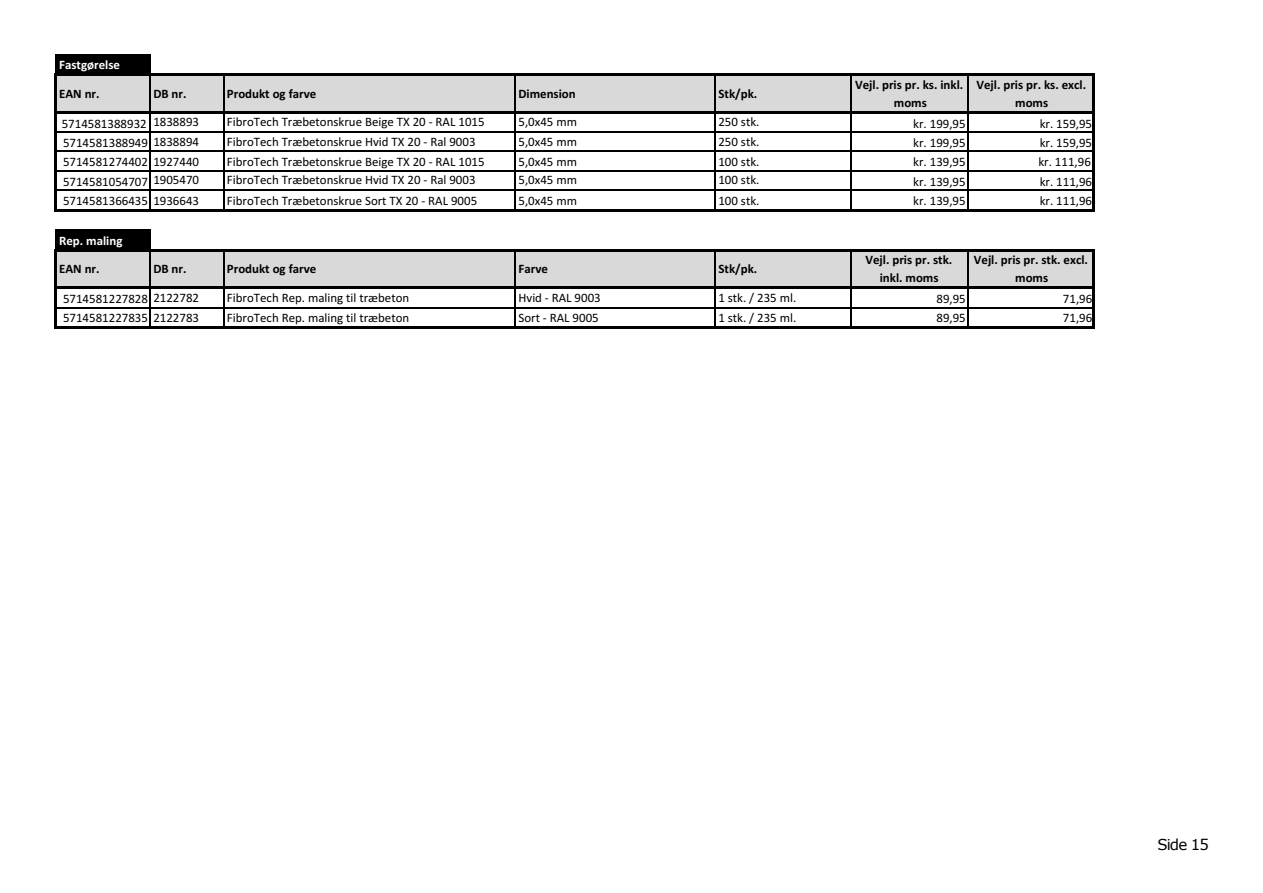
<style>
.page{position:relative;width:1263px;height:893px;background:#fff}
.page>*{position:absolute;margin:0;border:0;box-sizing:border-box;transform-origin:0 0}
.t1{font:15px "Verdana";letter-spacing:-.06em;color:#000}
.t2{font:12.9px "Calibri";color:#000}
.t3{font:700 12.9px/18px "Calibri";color:#000;text-align:center}
.t4{font:700 12.9px "Calibri";color:#fff}
</style>
<div class="page">
<div style="left:55px;top:54px;width:96px;height:22px;background:#000"></div>
<div style="left:55px;top:75px;width:1040px;height:38px;background:#d9d9d9"></div>
<div style="left:55px;top:229px;width:96px;height:22px;background:#000"></div>
<div style="left:55px;top:250px;width:1040px;height:39px;background:#d9d9d9"></div>
<hr style="left:149px;top:76px;width:2px;height:35px;background:#000">
<hr style="left:223px;top:76px;width:1px;height:35px;background:#000">
<hr style="left:515px;top:76px;width:1px;height:35px;background:#000">
<hr style="left:714px;top:76px;width:2px;height:35px;background:#000">
<hr style="left:850px;top:76px;width:1px;height:35px;background:#000">
<hr style="left:967px;top:76px;width:2px;height:35px;background:#000">
<hr style="left:54px;top:73px;width:3px;height:138px;background:#000">
<hr style="left:149px;top:113px;width:2px;height:96px;background:#000">
<hr style="left:223px;top:113px;width:1px;height:96px;background:#000">
<hr style="left:515px;top:113px;width:1px;height:96px;background:#000">
<hr style="left:714px;top:113px;width:2px;height:96px;background:#000">
<hr style="left:850px;top:113px;width:1px;height:96px;background:#000">
<hr style="left:967px;top:113px;width:2px;height:96px;background:#000">
<hr style="left:1092px;top:76px;width:3px;height:135px;background:#000">
<hr style="left:149px;top:251px;width:2px;height:35px;background:#000">
<hr style="left:223px;top:251px;width:1px;height:35px;background:#000">
<hr style="left:515px;top:251px;width:1px;height:35px;background:#000">
<hr style="left:714px;top:251px;width:2px;height:35px;background:#000">
<hr style="left:850px;top:251px;width:1px;height:35px;background:#000">
<hr style="left:967px;top:251px;width:2px;height:35px;background:#000">
<hr style="left:54px;top:249px;width:3px;height:80px;background:#000">
<hr style="left:149px;top:289px;width:2px;height:37px;background:#000">
<hr style="left:223px;top:289px;width:1px;height:37px;background:#000">
<hr style="left:515px;top:289px;width:1px;height:37px;background:#000">
<hr style="left:714px;top:289px;width:2px;height:37px;background:#000">
<hr style="left:850px;top:289px;width:1px;height:37px;background:#000">
<hr style="left:967px;top:289px;width:2px;height:37px;background:#000">
<hr style="left:1092px;top:251px;width:3px;height:78px;background:#000">
<hr style="left:57px;top:73px;width:1038px;height:3px;background:#000">
<hr style="left:57px;top:111px;width:1038px;height:2px;background:#000">
<hr style="left:57px;top:131px;width:1035px;height:2px;background:#000">
<hr style="left:57px;top:151px;width:1035px;height:1px;background:#000">
<hr style="left:57px;top:170px;width:1035px;height:1px;background:#000">
<hr style="left:57px;top:189px;width:1035px;height:2px;background:#000">
<hr style="left:57px;top:209px;width:1038px;height:2px;background:#000">
<hr style="left:57px;top:249px;width:1038px;height:2px;background:#000">
<hr style="left:57px;top:286px;width:1038px;height:3px;background:#000">
<hr style="left:57px;top:307px;width:1035px;height:1px;background:#000">
<hr style="left:57px;top:326px;width:1038px;height:3px;background:#000">
<p class="t4" style="left:59px;top:56px;width:62px">Fastgørelse</p>
<p class="t3" style="left:59px;top:84px;width:42px">EAN nr.</p>
<p class="t3" style="left:153px;top:84px;width:35px">DB nr.</p>
<p class="t3" style="left:227px;top:84px;width:91px">Produkt og farve</p>
<p class="t3" style="left:518px;top:84px;width:59px">Dimension</p>
<p class="t3" style="left:718px;top:84px;width:40px">Stk/pk.</p>
<p class="t3" style="left:855px;top:75px;width:110px">Vejl. pris pr. ks. inkl. moms</p>
<p class="t3" style="left:976px;top:75px;width:111px">Vejl. pris pr. ks. excl. moms</p>
<p class="t2" style="left:62px;top:114px;width:139px">5714581388932 1838893</p>
<p class="t2" style="left:227px;top:113px;width:259px">FibroTech Træbetonskrue Beige TX 20 - RAL 1015</p>
<p class="t2" style="left:518px;top:113px;width:60px">5,0x45 mm</p>
<p class="t2" style="left:718px;top:113px;width:43px">250 stk.</p>
<p class="t2" style="left:913px;top:114px;width:54px">kr. 199,95</p>
<p class="t2" style="left:1040px;top:114px;width:54px">kr. 159,95</p>
<p class="t2" style="left:63px;top:134px;width:138px">5714581388949 1838894</p>
<p class="t2" style="left:227px;top:132px;width:250px">FibroTech Træbetonskrue Hvid TX 20 - Ral 9003</p>
<p class="t2" style="left:518px;top:132px;width:60px">5,0x45 mm</p>
<p class="t2" style="left:718px;top:132px;width:43px">250 stk.</p>
<p class="t2" style="left:913px;top:134px;width:54px">kr. 199,95</p>
<p class="t2" style="left:1040px;top:134px;width:54px">kr. 159,95</p>
<p class="t2" style="left:63px;top:153px;width:138px">5714581274402 1927440</p>
<p class="t2" style="left:227px;top:153px;width:259px">FibroTech Træbetonskrue Beige TX 20 - RAL 1015</p>
<p class="t2" style="left:518px;top:153px;width:60px">5,0x45 mm</p>
<p class="t2" style="left:718px;top:153px;width:43px">100 stk.</p>
<p class="t2" style="left:913px;top:153px;width:54px">kr. 139,95</p>
<p class="t2" style="left:1038px;top:153px;width:54px">kr. 111,96</p>
<p class="t2" style="left:63px;top:172px;width:138px">5714581054707 1905470</p>
<p class="t2" style="left:227px;top:171px;width:250px">FibroTech Træbetonskrue Hvid TX 20 - Ral 9003</p>
<p class="t2" style="left:518px;top:171px;width:60px">5,0x45 mm</p>
<p class="t2" style="left:718px;top:171px;width:43px">100 stk.</p>
<p class="t2" style="left:913px;top:172px;width:54px">kr. 139,95</p>
<p class="t2" style="left:1040px;top:172px;width:54px">kr. 111,96</p>
<p class="t2" style="left:63px;top:192px;width:138px">5714581366435 1936643</p>
<p class="t2" style="left:227px;top:192px;width:252px">FibroTech Træbetonskrue Sort TX 20 - RAL 9005</p>
<p class="t2" style="left:518px;top:192px;width:60px">5,0x45 mm</p>
<p class="t2" style="left:718px;top:192px;width:43px">100 stk.</p>
<p class="t2" style="left:913px;top:192px;width:54px">kr. 139,95</p>
<p class="t2" style="left:1040px;top:192px;width:54px">kr. 111,96</p>
<p class="t4" style="left:59px;top:232px;width:65px">Rep. maling</p>
<p class="t3" style="left:59px;top:260px;width:42px">EAN nr.</p>
<p class="t3" style="left:153px;top:260px;width:35px">DB nr.</p>
<p class="t3" style="left:227px;top:260px;width:91px">Produkt og farve</p>
<p class="t3" style="left:518px;top:260px;width:31px">Farve</p>
<p class="t3" style="left:718px;top:260px;width:40px">Stk/pk.</p>
<p class="t3" style="left:865px;top:251px;width:88px">Vejl. pris pr. stk. inkl. moms</p>
<p class="t3" style="left:974px;top:251px;width:116px">Vejl. pris pr. stk. excl. moms</p>
<p class="t2" style="left:63px;top:290px;width:138px">5714581227828 2122782</p>
<p class="t2" style="left:227px;top:288px;width:184px">FibroTech Rep. maling til træbeton</p>
<p class="t2" style="left:518px;top:288px;width:84px">Hvid - RAL 9003</p>
<p class="t2" style="left:718px;top:288px;width:79px">1 stk. / 235 ml.</p>
<p class="t2" style="left:936px;top:290px;width:31px">89,95</p>
<p class="t2" style="left:1063px;top:290px;width:31px">71,96</p>
<p class="t2" style="left:63px;top:309px;width:138px">5714581227835 2122783</p>
<p class="t2" style="left:227px;top:309px;width:184px">FibroTech Rep. maling til træbeton</p>
<p class="t2" style="left:518px;top:309px;width:82px">Sort - RAL 9005</p>
<p class="t2" style="left:718px;top:309px;width:79px">1 stk. / 235 ml.</p>
<p class="t2" style="left:936px;top:309px;width:31px">89,95</p>
<p class="t2" style="left:1063px;top:309px;width:31px">71,96</p>
<p class="t1" style="left:1157px;top:835px;width:53px">Side 15</p>
</div>
